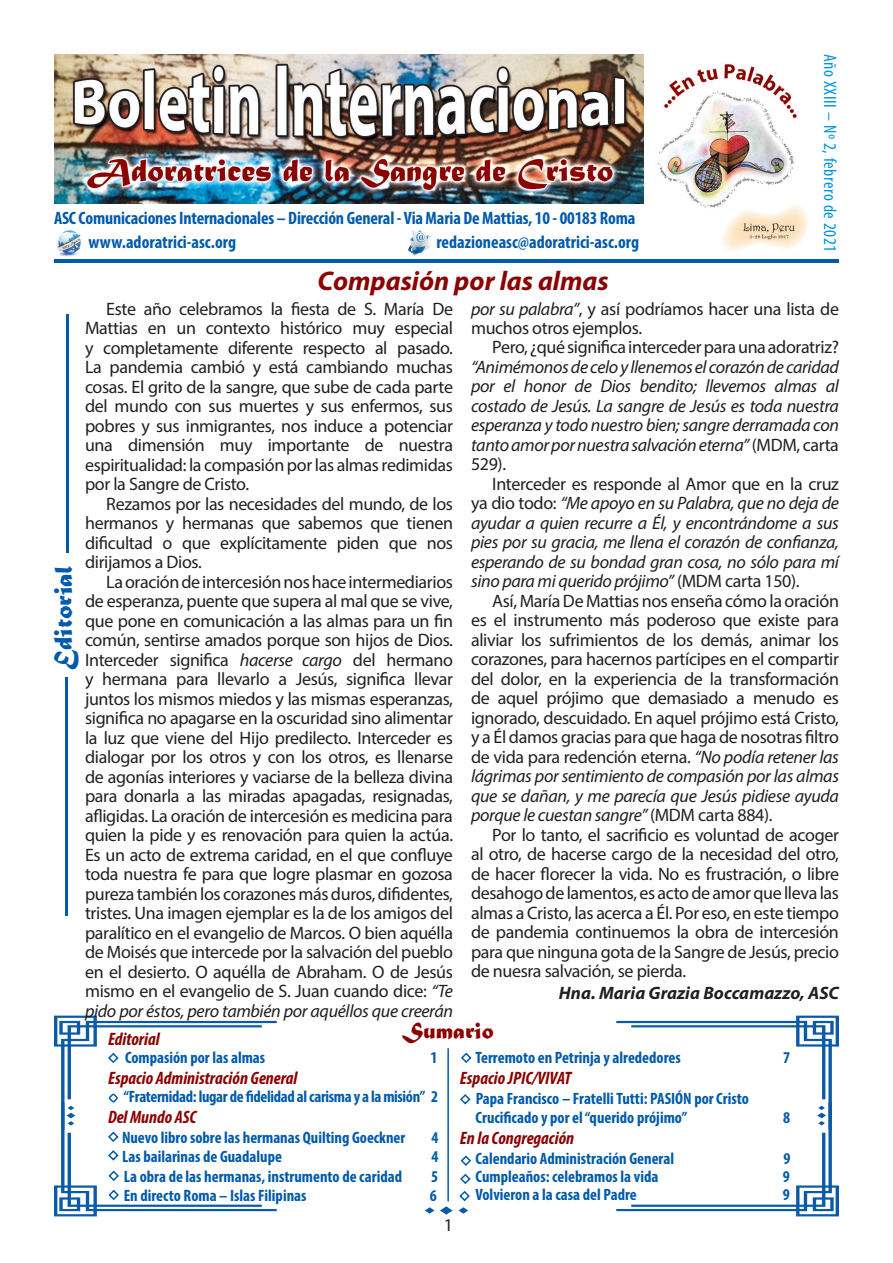
<style>
.page{position:relative;width:893px;height:1263px;background:#fff}
.page>*{position:absolute;margin:0;border:0;box-sizing:border-box;transform-origin:0 0}
.t1{font:italic 700 27px "Myriad Pro";color:#8b0202}
.t2{font:27px "Matura MT Script Capitals";color:#015aaa}
.t3{font:24px "Matura MT Script Capitals";color:#8b0202}
.t4{font:18px/19.5px "Myriad Pro";letter-spacing:-.02em;color:#231f20;text-align:justify}
.t5{font:italic 18px/19.5px "Myriad Pro";letter-spacing:-.02em;color:#231f20;text-align:justify}
.t6{font:700 condensed 18px/24px "Myriad Pro";letter-spacing:-.01em;color:#015aaa}
.t7{font:italic 700 condensed 18px "Myriad Pro";color:#8b0202}
.t8{font:italic 700 18px "Myriad Pro";color:#231f20}
.t9{font:condensed 18px "Myriad Pro";letter-spacing:.03em;color:#0095d9}
.t10{font:700 condensed 16.5px/19.5px "Myriad Pro";color:#015aaa}
.t11{font:700 condensed 16.5px "Myriad Pro";letter-spacing:-.02em;color:#015aaa}
.s1{font-style:italic}
.s2{font-style:normal}
</style>
<div class="page">
<hr style="left:54px;top:259px;width:785px;height:4px;background:#015aaa">
<hr style="left:66px;top:314px;width:2px;height:239px;background:#015aaa">
<hr style="left:66px;top:677px;width:2px;height:239px;background:#015aaa">
<hr style="left:447px;top:1048px;width:2px;height:153px;background:#015aaa">
<svg style="left:425px;top:1207px;width:9px;height:7px"></svg>
<svg style="left:616px;top:1016px;width:223px;height:200px"></svg>
<svg style="left:460px;top:1094px;width:11px;height:11px"></svg>
<svg style="left:54px;top:1016px;width:223px;height:200px"></svg>
<svg style="left:440px;top:1154px;width:31px;height:60px"></svg>
<svg style="left:461px;top:1052px;width:11px;height:11px"></svg>
<img style="left:57px;top:230px;width:25px;height:27px">
<img style="left:408px;top:231px;width:23px;height:24px">
<img style="left:54px;top:54px;width:590px;height:149px">
<img style="left:657px;top:64px;width:151px;height:187px">
<p class="t6" style="left:88px;top:206px;width:548px;text-indent:-34px">ASC Comunicaciones Internacionales – Dirección General - Via Maria De Mattias, 10 - 00183 Roma www.adoratrici-asc.org</p>
<p class="t6" style="left:436px;top:230px;width:204px">redazioneasc@adoratrici-asc.org</p>
<p class="t9" style="left:841px;top:54px;width:200px;rotate:90deg">Año XXIII – Nº 2, febrero de 2021</p>
<h1 class="t1" style="left:317px;top:264px;width:293px">Compasión por las almas</h1>
<p class="t4" style="left:85px;top:299px;width:369px;text-indent:21px">Este año celebramos la fiesta de S. María De Mattias en un contexto histórico muy especial y completamente diferente respecto al pasado.<br>La pandemia cambió y está cambiando muchas cosas. El grito de la sangre, que sube de cada parte del mundo con sus muertes y sus enfermos, sus pobres y sus inmigrantes, nos induce a potenciar una dimensión muy importante de nuestra espiritualidad: la compasión por las almas redimidas por la Sangre de Cristo.</p>
<p class="t4" style="left:85px;top:494px;width:369px;text-indent:21px">Rezamos por las necesidades del mundo, de los hermanos y hermanas que sabemos que tienen dificultad o que explícitamente piden que nos dirijamos a Dios.</p>
<p class="t4" style="left:85px;top:572px;width:369px;text-indent:21px">La oración de intercesión nos hace intermediarios de esperanza, puente que supera al mal que se vive, que pone en comunicación a las almas para un fin común, sentirse amados porque son hijos de Dios.<br>Interceder significa <span class="s1">hacerse cargo</span> del hermano y hermana para llevarlo a Jesús, significa llevar juntos los mismos miedos y las mismas esperanzas, significa no apagarse en la oscuridad sino alimentar la luz que viene del Hijo predilecto. Interceder es dialogar por los otros y con los otros, es llenarse de agonías interiores y vaciarse de la belleza divina para donarla a las miradas apagadas, resignadas, afligidas. La oración de intercesión es medicina para quien la pide y es renovación para quien la actúa.<br>Es un acto de extrema caridad, en el que confluye toda nuestra fe para que logre plasmar en gozosa pureza también los corazones más duros, difidentes, tristes. Una imagen ejemplar es la de los amigos del paralítico en el evangelio de Marcos. O bien aquélla de Moisés que intercede por la salvación del pueblo en el desierto. O aquélla de Abraham. O de Jesús mismo en el evangelio de S. Juan cuando dice: <span class="s1">“Te pido por éstos, pero también por aquéllos que creerán</span></p>
<p class="t4" style="left:471px;top:298px;width:369px"><span class="s1">por su palabra”</span>, y así podríamos hacer una lista de muchos otros ejemplos.</p>
<p class="t4" style="left:492px;top:337px;width:348px">Pero, ¿qué significa interceder para una adoratriz?</p>
<p class="t5" style="left:471px;top:357px;width:369px">“Animémonos de celo y llenemos el corazón de caridad por el honor de Dios bendito; llevemos almas al costado de Jesús. La sangre de Jesús es toda nuestra esperanza y todo nuestro bien; sangre derramada con tanto amor por nuestra salvación eterna” <span class="s2">(MDM, carta 529).</span></p>
<p class="t5" style="left:471px;top:474px;width:369px;text-indent:21px"><span class="s2">Interceder es responde al Amor que en la cruz ya dio todo:</span> “Me apoyo en su Palabra, que no deja de ayudar a quien recurre a Él, y encontrándome a sus pies por su gracia, me llena el corazón de confianza, esperando de su bondad gran cosa, no sólo para mí sino para mi querido prójimo” <span class="s2">(MDM carta 150).</span></p>
<p class="t4" style="left:471px;top:591px;width:369px;text-indent:21px">Así, María De Mattias nos enseña cómo la oración es el instrumento más poderoso que existe para aliviar los sufrimientos de los demás, animar los corazones, para hacernos partícipes en el compartir del dolor, en la experiencia de la transformación de aquel prójimo que demasiado a menudo es ignorado, descuidado. En aquel prójimo está Cristo, y a Él damos gracias para que haga de nosotras filtro de vida para redención eterna. <span class="s1">“No podía retener las lágrimas por sentimiento de compasión por las almas que se dañan, y me parecía que Jesús pidiese ayuda porque le cuestan sangre”</span> (MDM carta 884).</p>
<p class="t4" style="left:471px;top:825px;width:369px;text-indent:21px">Por lo tanto, el sacrificio es voluntad de acoger al otro, de hacerse cargo de la necesidad del otro, de hacer florecer la vida. No es frustración, o libre desahogo de lamentos, es acto de amor que lleva las almas a Cristo, las acerca a Él. Por eso, en este tiempo de pandemia continuemos la obra de intercesión para que ninguna gota de la Sangre de Jesús, precio de nuesra salvación, se pierda.</p>
<p class="t8" style="left:559px;top:981px;width:281px">Hna. Maria Grazia Boccamazzo, ASC</p>
<h1 class="t2" style="left:47px;top:670px;width:106px;rotate:-90deg">Editorial</h1>
<h2 class="t3" style="left:402px;top:1016px;width:93px">Sumario</h2>
<p class="t7" style="left:108px;top:1028px;width:53px">Editorial</p>
<p class="t10" style="left:125px;top:1048px;width:142px">Compasión por las almas</p>
<p class="t10" style="left:430px;top:1048px;width:9px">1</p>
<p class="t7" style="left:108px;top:1067px;width:191px">Espacio Administración General</p>
<p class="t11" style="left:124px;top:1086px;width:316px">“Fraternidad: lugar de fidelidad al carisma y a la misión” 2</p>
<p class="t7" style="left:108px;top:1106px;width:90px">Del Mundo ASC</p>
<p class="t10" style="left:122px;top:1127px;width:285px">Nuevo libro sobre las hermanas Quilting Goeckner</p>
<p class="t10" style="left:431px;top:1127px;width:9px">4</p>
<p class="t10" style="left:122px;top:1147px;width:161px">Las bailarinas de Guadalupe</p>
<p class="t10" style="left:432px;top:1147px;width:9px">4</p>
<p class="t10" style="left:124px;top:1166px;width:280px">La obra de las hermanas, instrumento de caridad</p>
<p class="t10" style="left:431px;top:1166px;width:9px">5</p>
<p class="t10" style="left:124px;top:1186px;width:184px">En directo Roma – Islas Filipinas</p>
<p class="t10" style="left:430px;top:1186px;width:9px">6</p>
<p class="t10" style="left:475px;top:1047px;width:207px">Terremoto en Petrinja y alrededores</p>
<p class="t10" style="left:783px;top:1047px;width:9px">7</p>
<p class="t7" style="left:460px;top:1067px;width:113px">Espacio JPIC/VIVAT</p>
<p class="t10" style="left:476px;top:1088px;width:275px">Papa Francisco – Fratelli Tutti: PASIÓN por Cristo<br>Crucificado y por el “querido prójimo”</p>
<p class="t10" style="left:783px;top:1107px;width:9px">8</p>
<p class="t7" style="left:460px;top:1127px;width:116px">En la Congregación</p>
<p class="t10" style="left:476px;top:1148px;width:200px">Calendario Administración General</p>
<p class="t10" style="left:783px;top:1148px;width:9px">9</p>
<p class="t10" style="left:476px;top:1166px;width:184px">Cumpleaños: celebramos la vida</p>
<p class="t10" style="left:783px;top:1166px;width:9px">9</p>
<p class="t10" style="left:475px;top:1184px;width:163px">Volvieron a la casa del Padre</p>
<p class="t10" style="left:783px;top:1184px;width:9px">9</p>
<p class="t4" style="left:444px;top:1215px;width:11px">1</p>
</div>
